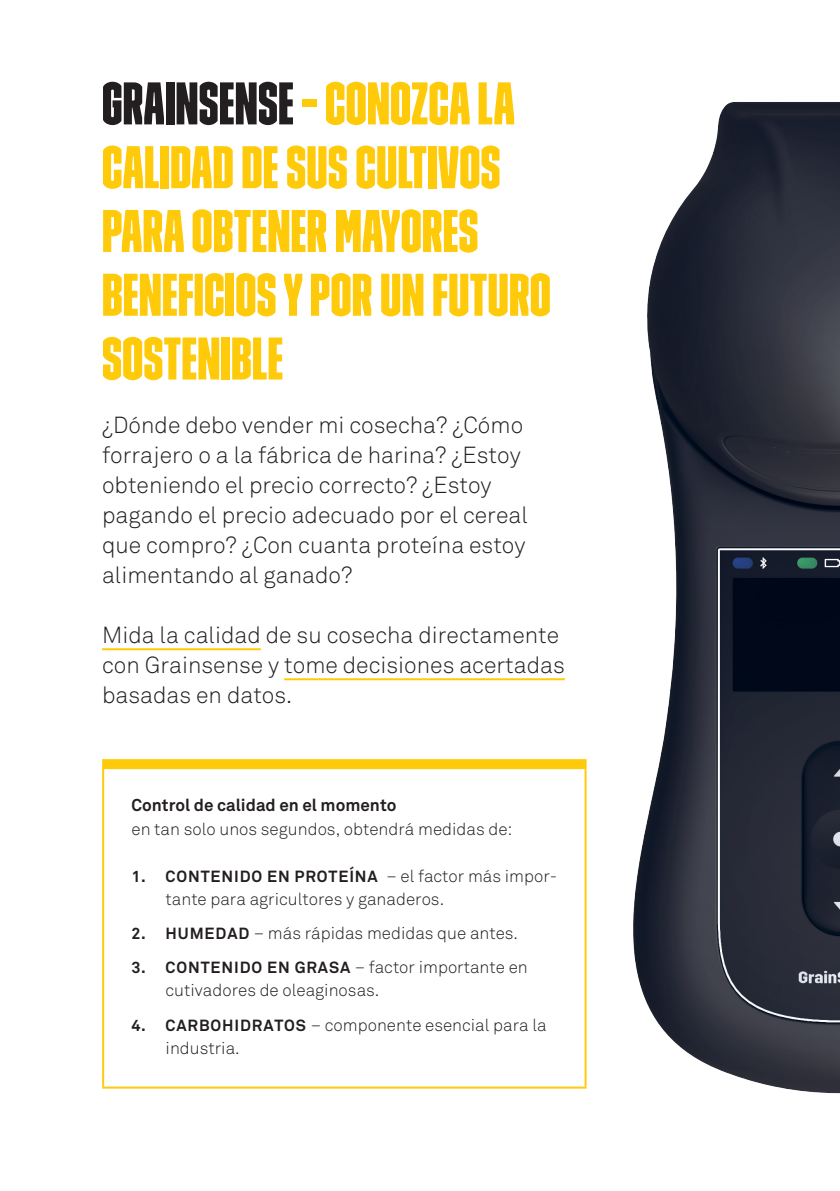
<style>
.page{position:relative;width:840px;height:1191px;background:#fff}
.page>*{position:absolute;margin:0;border:0;box-sizing:border-box;transform-origin:0 0}
.t1{font:60px/63.8px "Trim Poster Extra Compressed";letter-spacing:.005em;color:#feca0a}
.Text{font:300 23px/30px "Akkurat";color:#231f20}
.Text_list{font:300 17px/23px "Akkurat";color:#231f20}
.Text-2{font:300 17px "Akkurat";color:#231f20}
.Text-3{font:700 17px "Akkurat";color:#231f20}
.Text-4{font:700 16px "Akkurat";letter-spacing:.055em;color:#231f20}
.s1{color:#231f20}
.s2{font-weight:300;font-size:17px}
.s3{font-weight:700;font-size:16px}
</style>
<div class="page">
<div style="left:102px;top:759px;width:484px;height:10px;background:#feca0a"></div>
<hr style="left:102px;top:769px;width:2px;height:317px;background:#feca0a">
<hr style="left:584px;top:769px;width:2px;height:317px;background:#feca0a">
<hr style="left:102px;top:1086px;width:484px;height:2px;background:#feca0a">
<img style="left:633px;top:102px;width:206px;height:992px">
<hr style="left:102px;top:648px;width:159px;height:2px;background:#feca0a">
<hr style="left:284px;top:678px;width:280px;height:2px;background:#feca0a">
<p class="t1" style="left:102px;top:72px;width:450px"><span class="s1">GRAINSENSE</span> – CONOZCA LA<br>CALIDAD DE SUS CULTIVOS<br>PARA OBTENER MAYORES<br>BENEFICIOS Y POR UN FUTURO<br>SOSTENIBLE</p>
<p class="Text" style="left:102px;top:410px;width:427px">¿Dónde debo vender mi cosecha? ¿Cómo forrajero o a la fábrica de harina? ¿Estoy obteniendo el precio correcto? ¿Estoy pagando el precio adecuado por el cereal que compro? ¿Con cuanta proteína estoy alimentando al ganado?</p>
<p class="Text" style="left:102px;top:620px;width:464px">Mida la calidad de su cosecha directamente con Grainsense y tome decisiones acertadas basadas en datos.</p>
<p class="Text-3" style="left:131px;top:794px;width:266px">Control de calidad en el momento</p>
<p class="Text-2" style="left:131px;top:819px;width:382px">en tan solo unos segundos, obtendrá medidas de:</p>
<p class="Text-4" style="left:131px;top:865px;width:427px">1. CONTENIDO EN PROTEÍNA <span class="s2">– el factor más impor-</span></p>
<p class="Text-2" style="left:165px;top:888px;width:280px">tante para agricultores y ganaderos.</p>
<p class="Text-2" style="left:131px;top:923px;width:388px"><span class="s3">2. HUMEDAD</span> – más rápidas medidas que antes.</p>
<p class="Text_list" style="left:165px;top:956px;width:363px;text-indent:-34px"><span class="s3">3. CONTENIDO EN GRASA</span> – factor importante en cutivadores de oleaginosas.</p>
<p class="Text_list" style="left:165px;top:1013px;width:382px;text-indent:-34px"><span class="s3">4. CARBOHIDRATOS</span> – componente esencial para la industria.</p>
</div>
